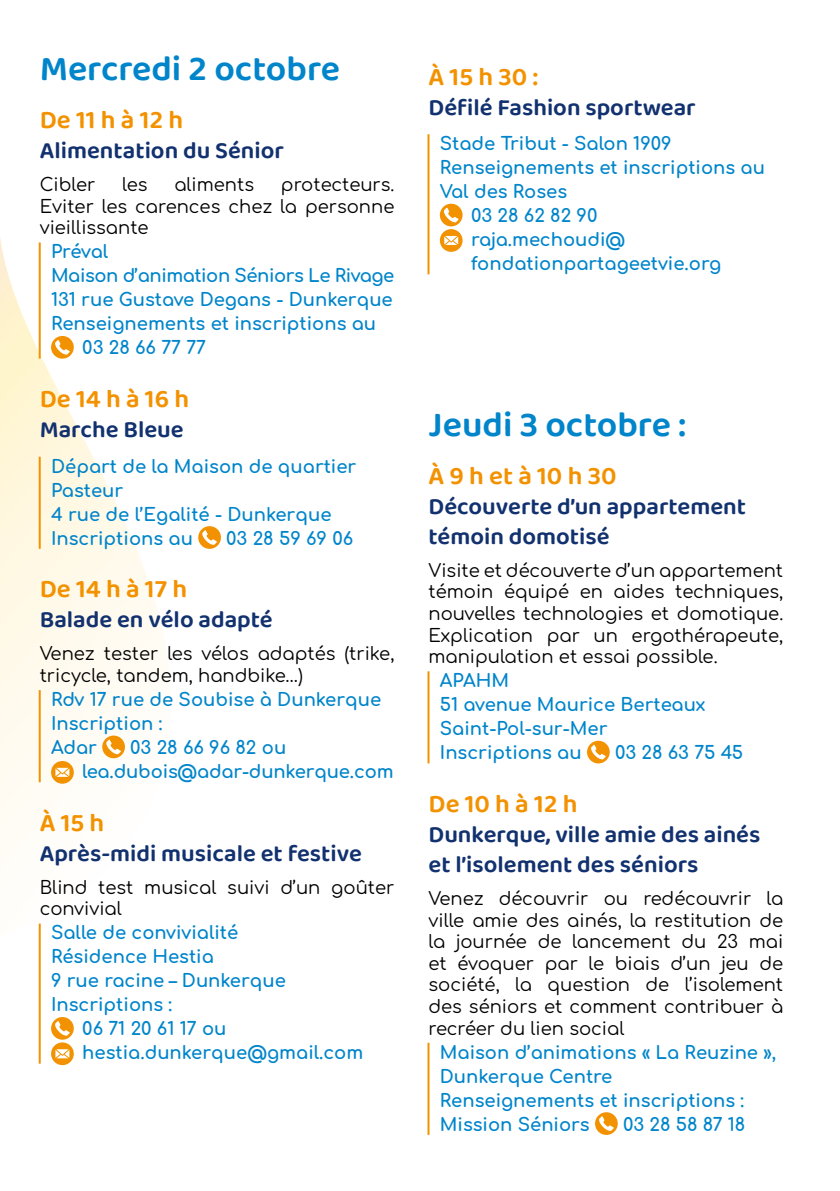
<style>
.page{position:relative;width:840px;height:1191px;background:#fff}
.page>*{position:absolute;margin:0;border:0;box-sizing:border-box;transform-origin:0 0}
.t1{font:600 36px "Baloo Thambi 2";color:#0085cb}
.Horaire{font:600 26px "Baloo Thambi 2";color:#f39200}
.Titre{font:600 24px/30px "Baloo Thambi 2";color:#12316f}
.Infos{font:700 18px/24px "Comfortaa";color:#0085cb}
.t2{font:18px/21.6px "Comfortaa";color:#000;text-align:justify}
.Infos-2{font:700 18px/24px "Comfortaa";letter-spacing:-.025em;color:#0085cb}
</style>
<div class="page">
<svg style="left:0;top:238px;width:164px;height:733px"></svg>
<hr style="left:39px;top:242px;width:2px;height:116px;background:#f39200">
<hr style="left:39px;top:457px;width:2px;height:92px;background:#f39200">
<hr style="left:39px;top:690px;width:2px;height:92px;background:#f39200">
<hr style="left:39px;top:923px;width:2px;height:140px;background:#f39200">
<svg style="left:51px;top:336px;width:23px;height:23px"></svg>
<svg style="left:198px;top:526px;width:23px;height:23px"></svg>
<svg style="left:102px;top:735px;width:23px;height:23px"></svg>
<svg style="left:51px;top:761px;width:23px;height:22px"></svg>
<svg style="left:51px;top:1017px;width:23px;height:48px"></svg>
<hr style="left:427px;top:134px;width:2px;height:140px;background:#f39200">
<svg style="left:439px;top:204px;width:23px;height:48px"></svg>
<hr style="left:427px;top:671px;width:2px;height:92px;background:#f39200">
<hr style="left:427px;top:1042px;width:2px;height:92px;background:#f39200">
<svg style="left:587px;top:740px;width:22px;height:23px"></svg>
<svg style="left:595px;top:1112px;width:22px;height:23px"></svg>
<p class="t1" style="left:40px;top:42px;width:302px">Mercredi 2 octobre</p>
<p class="Horaire" style="left:40px;top:101px;width:145px">De 11 h à 12 h</p>
<p class="Titre" style="left:40px;top:136px;width:246px">Alimentation du Sénior</p>
<p class="t2" style="left:40px;top:171px;width:57px">Cibler</p>
<p class="t2" style="left:122px;top:171px;width:27px">les</p>
<p class="t2" style="left:174px;top:171px;width:81px">aliments</p>
<p class="t2" style="left:40px;top:171px;width:356px;text-indent:241px">protecteurs.<br>Eviter les carences chez la personne vieillissante</p>
<p class="Infos-2" style="left:51px;top:238px;width:345px">Préval<br>Maison d’animation Séniors Le Rivage</p>
<p class="Infos" style="left:51px;top:286px;width:343px">131 rue Gustave Degans - Dunkerque</p>
<p class="Infos" style="left:82px;top:310px;width:295px;text-indent:-31px">Renseignements et inscriptions au<br>03 28 66 77 77</p>
<p class="Horaire" style="left:40px;top:380px;width:151px">De 14 h à 16 h</p>
<p class="Titre" style="left:40px;top:415px;width:145px">Marche Bleue</p>
<p class="Infos" style="left:51px;top:452px;width:306px">Départ de la Maison de quartier<br>Pasteur<br>4 rue de l’Egalité - Dunkerque</p>
<p class="Infos" style="left:51px;top:524px;width:143px">Inscriptions au</p>
<p class="Infos" style="left:226px;top:524px;width:128px">03 28 59 69 06</p>
<p class="Horaire" style="left:40px;top:570px;width:149px">De 14 h à 17 h</p>
<p class="Titre" style="left:40px;top:605px;width:234px">Balade en vélo adapté</p>
<p class="t2" style="left:40px;top:641px;width:356px">Venez tester les vélos adaptés (trike, tricycle, tandem, handbike…)</p>
<p class="Infos" style="left:51px;top:685px;width:331px">Rdv 17 rue de Soubise à Dunkerque</p>
<p class="Infos" style="left:51px;top:709px;width:113px">Inscription :<br>Adar</p>
<p class="Infos" style="left:82px;top:733px;width:312px;text-indent:48px">03 28 66 96 82 ou lea.dubois@adar-dunkerque.com</p>
<p class="Horaire" style="left:40px;top:803px;width:66px">À 15 h</p>
<p class="Titre" style="left:40px;top:838px;width:323px">Après-midi musicale et festive</p>
<p class="t2" style="left:40px;top:874px;width:356px">Blind test musical suivi d’un goûter convivial</p>
<p class="Infos" style="left:51px;top:918px;width:236px">Salle de convivialité<br>Résidence Hestia<br>9 rue racine – Dunkerque</p>
<p class="Infos" style="left:51px;top:990px;width:122px">Inscriptions :</p>
<p class="Infos" style="left:82px;top:1014px;width:282px">06 71 20 61 17 ou hestia.dunkerque@gmail.com</p>
<p class="Horaire" style="left:428px;top:57px;width:111px">À 15 h 30 :</p>
<p class="Titre" style="left:428px;top:93px;width:269px">Défilé Fashion sportwear</p>
<p class="Infos" style="left:439px;top:129px;width:233px">Stade Tribut - Salon 1909</p>
<p class="Infos" style="left:439px;top:153px;width:326px">Renseignements et inscriptions au</p>
<p class="Infos" style="left:439px;top:177px;width:129px">Val des Roses</p>
<p class="Infos" style="left:471px;top:201px;width:128px">03 28 62 82 90</p>
<p class="Infos" style="left:471px;top:225px;width:156px">raja.mechoudi@</p>
<p class="Infos" style="left:471px;top:249px;width:251px">fondationpartageetvie.org</p>
<p class="t1" style="left:428px;top:398px;width:259px">Jeudi 3 octobre :</p>
<p class="Horaire" style="left:428px;top:456px;width:189px">À 9 h et à 10 h 30</p>
<p class="Titre" style="left:428px;top:492px;width:319px">Découverte d’un appartement témoin domotisé</p>
<p class="t2" style="left:428px;top:557px;width:356px">Visite et découverte d’un appartement témoin équipé en aides techniques, nouvelles technologies et domotique.<br>Explication par un ergothérapeute, manipulation et essai possible.</p>
<p class="Infos" style="left:439px;top:666px;width:267px">APAHM<br>51 avenue Maurice Berteaux<br>Saint-Pol-sur-Mer</p>
<p class="Infos" style="left:439px;top:738px;width:143px">Inscriptions au</p>
<p class="Infos" style="left:614px;top:738px;width:129px">03 28 63 75 45</p>
<p class="Horaire" style="left:428px;top:784px;width:150px">De 10 h à 12 h</p>
<p class="Titre" style="left:428px;top:820px;width:333px">Dunkerque, ville amie des ainés et l’isolement des séniors</p>
<p class="t2" style="left:428px;top:885px;width:356px">Venez découvrir ou redécouvrir la ville amie des ainés, la restitution de la journée de lancement du 23 mai et évoquer par le biais d’un jeu de société, la question de l’isolement des séniors et comment contribuer à recréer du lien social</p>
<p class="Infos" style="left:439px;top:1038px;width:338px">Maison d’animations « La Reuzine »,<br>Dunkerque Centre</p>
<p class="Infos" style="left:439px;top:1086px;width:305px">Renseignements et inscriptions :<br>Mission Séniors</p>
<p class="Infos" style="left:622px;top:1110px;width:124px">03 28 58 87 18</p>
</div>
